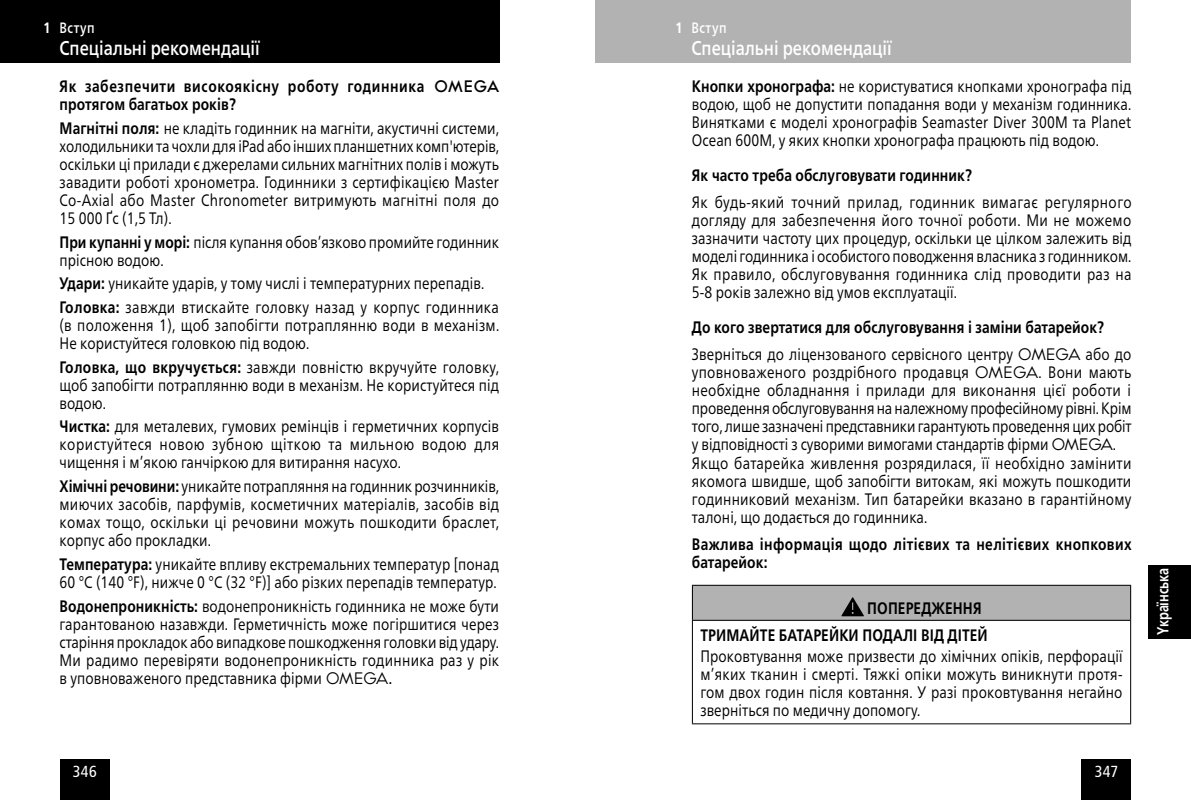
<style>
.page{position:relative;width:1191px;height:800px;background:#fff}
.page>*{position:absolute;margin:0;border:0;box-sizing:border-box;transform-origin:0 0}
.t1{font:500 20px "Frutiger Neue LTCYR";color:#fff;scale:.82 1}
.t2{font:16.6px/18px "Frutiger Neue LTCYR";letter-spacing:.005em;color:#000;text-align:justify;scale:.82 1}
.t3{font:700 16.6px/27px "Frutiger Neue LTCYR";letter-spacing:.01em;color:#000;scale:.82 1}
.t4{font:700 16.6px/18px "Frutiger Neue LTCYR";letter-spacing:.045em;color:#000;scale:.82 1}
.t5{font:700 16px "Frutiger Neue LTCYR";letter-spacing:-.01em;color:#fff;scale:.78 1}
.t6{font:condensed 16px "Frutiger LT Std";letter-spacing:.02em;color:#fff}
.t7{font:500 15px "Frutiger Neue LTCYR";letter-spacing:.04em;color:#fff;scale:.82 1}
.s1{font-family:"Frutiger LT Std";font-weight:700;font-stretch:condensed}
.s2{font-family:"OMEGACT"}
.s3{font-weight:700}
.s4{font-family:"Frutiger LT Std";font-stretch:condensed}
.s5{font-weight:400}
.s6{font-family:"OMEGACT";font-weight:400}
</style>
<div class="page">
<div style="left:1081px;top:759px;width:50px;height:40px;background:#000"></div>
<div style="left:60px;top:759px;width:50px;height:40px;background:#000"></div>
<div style="left:1148px;top:564px;width:43px;height:74px;background:#000"></div>
<div style="left:595px;top:0;width:536px;height:62px;background:#b3b2b2"></div>
<div style="left:0;top:0;width:499px;height:62px;background:#000"></div>
<div style="left:692px;top:585px;width:438px;height:35px;background:#b3b2b2"></div>
<hr style="left:692px;top:584px;width:439px;height:1px;background:#000">
<hr style="left:692px;top:585px;width:1px;height:34px;background:#000">
<hr style="left:1130px;top:585px;width:1px;height:34px;background:#000">
<hr style="left:692px;top:619px;width:439px;height:1px;background:#000">
<hr style="left:692px;top:620px;width:1px;height:103px;background:#000">
<hr style="left:1130px;top:620px;width:1px;height:103px;background:#000">
<hr style="left:692px;top:723px;width:439px;height:1px;background:#000">
<svg style="left:841px;top:597px;width:23px;height:19px"></svg>
<p class="t7" style="left:43px;top:19px;width:64px"><span class="s1">1</span> Вступ</p>
<p class="t7" style="left:675px;top:19px;width:64px"><span class="s1">1</span> Вступ</p>
<p class="t1" style="left:60px;top:37px;width:246px">Спеціальні рекомендації</p>
<p class="t1" style="left:691px;top:37px;width:246px">Спеціальні рекомендації</p>
<p class="t4" style="left:60px;top:77px;width:537px">Як забезпечити високоякісну роботу годинника <span class="s2">OMEGA </span>протягом багатьох років?</p>
<p class="t2" style="left:60px;top:119px;width:537px"><span class="s3">Магнітні поля:</span> не кладіть годинник на магніти, акустичні системи, холодильники та чохли для iPad або інших планшетних комп'ютерів, оскільки ці прилади є джерелами сильних магнітних полів і можуть завадити роботі хронометра. Годинники з сертифікацією Master Co-Axial або Master Chronometer витримують магнітні поля до 15 000 Ґс (1,5 Тл).</p>
<p class="t2" style="left:60px;top:232px;width:537px"><span class="s3">При купанні у морі:</span> після купання обов’язково промийте годинник прісною водою.</p>
<p class="t2" style="left:60px;top:271px;width:537px;line-height:23.6px"><span class="s3">Удари:</span> уникайте ударів, у тому числі і температурних перепадів.<br><span class="s3">Головка:</span> завжди втискайте головку назад у корпус годинника</p>
<p class="t2" style="left:60px;top:316px;width:538px">(в положення 1), щоб запобігти потраплянню води в механізм.<br>Не користуйтеся головкою під водою.</p>
<p class="t2" style="left:60px;top:357px;width:537px"><span class="s3">Головка, що вкручується:</span> завжди повністю вкручуйте головку, щоб запобігти потраплянню води в механізм. Не користуйтеся під водою.</p>
<p class="t2" style="left:60px;top:417px;width:537px"><span class="s3">Чистка:</span> для металевих, гумових ремінців і герметичних корпусів користуйтеся новою зубною щіткою та мильною водою для чищення і м’якою ганчіркою для витирання насухо.</p>
<p class="t2" style="left:60px;top:477px;width:537px"><span class="s3">Хімічні речовини:</span> уникайте потрапляння на годинник розчинників, миючих засобів, парфумів, косметичних матеріалів, засобів від комах тощо, оскільки ці речовини можуть пошкодити браслет, корпус або прокладки.</p>
<p class="t2" style="left:60px;top:554px;width:537px"><span class="s3">Температура:</span> уникайте впливу екстремальних температур [понад<br>60 °С (140 °F), нижче 0 °С (32 °F)] або різких перепадів температур.</p>
<p class="t2" style="left:60px;top:596px;width:537px"><span class="s3">Водонепроникність:</span> водонепроникність годинника не може бути гарантованою назавжди. Герметичність може погіршитися через старіння прокладок або випадкове пошкодження головки від удару.<br>Ми радимо перевіряти водонепроникність годинника раз у рік в уповноваженого представника фірми <span class="s2">OMEGA</span><span class="s4">.</span></p>
<p class="t2" style="left:692px;top:77px;width:537px"><span class="s3">Кнопки хронографа:</span> не користуватися кнопками хронографа під водою, щоб не допустити попадання води у механізм годинника.<br>Винятками є моделі хронографів Seamaster Diver 300M та Planet Ocean 600M, у яких кнопки хронографа працюють під водою.</p>
<p class="t3" style="left:692px;top:162px;width:343px">Як часто треба обслуговувати годинник?</p>
<p class="t2" style="left:692px;top:193px;width:538px">Як будь-який точний прилад, годинник вимагає регулярного догляду для забезпечення його точної роботи. Ми не можемо зазначити частоту цих процедур, оскільки це цілком залежить від моделі годинника і особистого поводження власника з годинником.<br>Як правило, обслуговування годинника слід проводити раз на 5-8 років залежно від умов експлуатації.</p>
<p class="t3" style="left:692px;top:314px;width:537px">До кого звертатися для обслуговування і заміни батарейок?<br><span class="s5">Зверніться до ліцензованого сервісного центру</span> <span class="s6">OMEGA</span> <span class="s5">або до</span></p>
<p class="t2" style="left:692px;top:363px;width:538px;text-align:left">уповноваженого роздрібного продавця <span class="s2">OMEGA</span>. Вони мають необхідне обладнання і прилади для виконання цієї роботи і проведення обслуговування на належному професійному рівні. Крім того, лише зазначені представники гарантують проведення цих робіт у відповідності з суворими вимогами стандартів фірми <span class="s2">OMEGA</span>.<br>Якщо батарейка живлення розрядилася, її необхідно замінити якомога швидше, щоб запобігти витокам, які можуть пошкодити годинниковий механізм. Тип батарейки вказано в гарантійному талоні, що додається до годинника.</p>
<p class="t3" style="left:692px;top:534px;width:538px;line-height:18px">Важлива інформація щодо літієвих та нелітієвих кнопкових батарейок:</p>
<p class="t3" style="left:700px;top:595px;width:352px;text-indent:167px">ПОПЕРЕДЖЕННЯ<br>ТРИМАЙТЕ БАТАРЕЙКИ ПОДАЛІ ВІД ДІТЕЙ</p>
<p class="t2" style="left:700px;top:646px;width:516px">Проковтування може призвести до хімічних опіків, перфорації м’яких тканин і смерті. Тяжкі опіки можуть виникнути протя&shy;гом двох годин після ковтання. У разі проковтування негайно зверніться по медичну допомогу.</p>
<p class="t6" style="left:73px;top:762px;width:25px">346</p>
<p class="t6" style="left:1095px;top:762px;width:25px">347</p>
<p class="t5" style="left:1153px;top:634px;width:87px;rotate:-90deg">Yкpаїнська</p>
</div>
